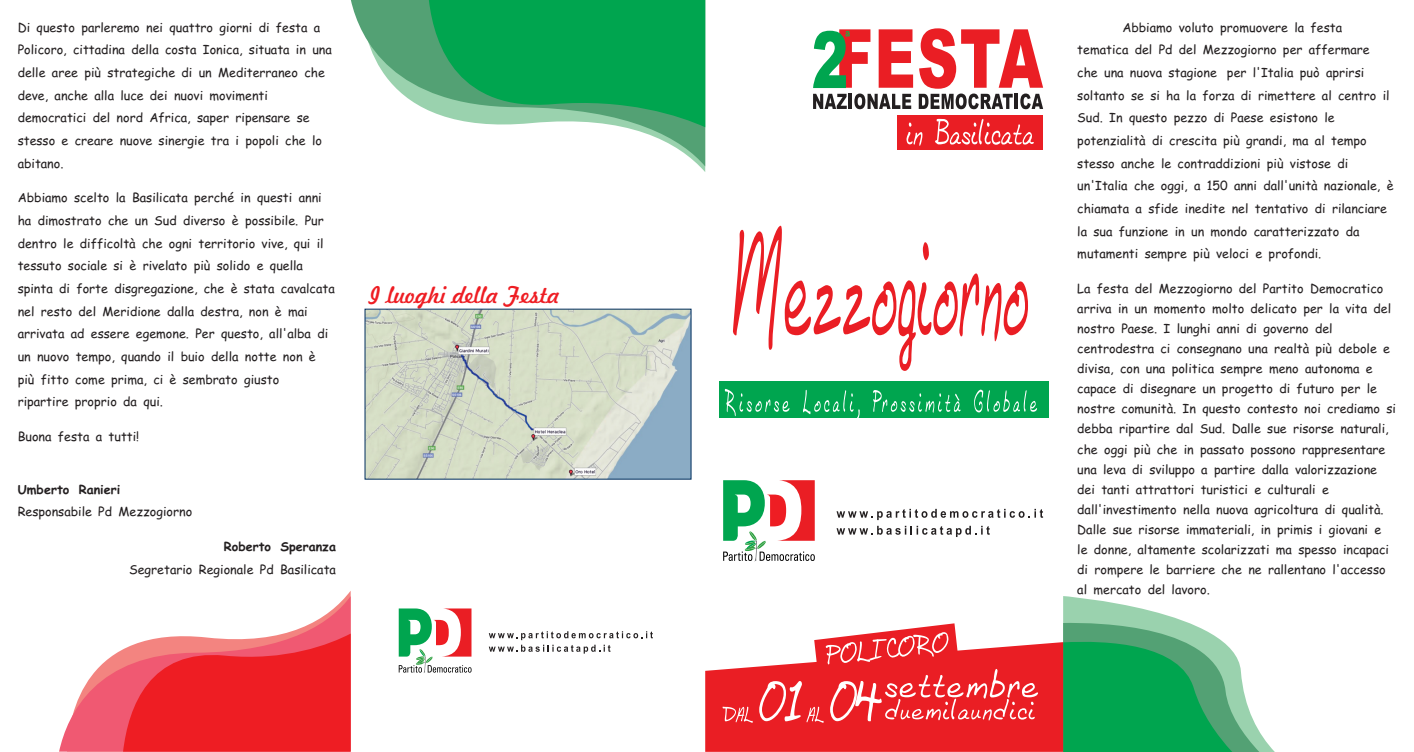
<style>
.page{position:relative;width:1414px;height:752px;background:#fff}
.page>*{position:absolute;margin:0;border:0;box-sizing:border-box;transform-origin:0 0}
.t1{font:22.5px "Freehand 521 BT Regular C";color:#ee1d23}
.t2{font:12.5px/22.6px "Comic Sans MS";color:#231f20}
.t3{font:700 12.5px "Comic Sans MS";color:#231f20}
</style>
<div class="page">
<svg style="left:705px;top:596px;width:569px;height:155px"></svg>
<div style="left:719px;top:381px;width:330px;height:36px;background:#00a54f"></div>
<svg style="left:733px;top:226px;width:295px;height:144px"></svg>
<svg style="left:725px;top:388px;width:64px;height:28px"></svg>
<svg style="left:803px;top:389px;width:57px;height:29px"></svg>
<svg style="left:873px;top:390px;width:87px;height:22px"></svg>
<svg style="left:974px;top:389px;width:63px;height:23px"></svg>
<svg style="left:919px;top:28px;width:124px;height:81px"></svg>
<svg style="left:813px;top:29px;width:100px;height:80px"></svg>
<div style="left:897px;top:115px;width:146px;height:34px;background:#ea1e24"></div>
<svg style="left:906px;top:122px;width:16px;height:24px"></svg>
<svg style="left:935px;top:119px;width:99px;height:26px"></svg>
<svg style="left:723px;top:480px;width:92px;height:81px"></svg>
<svg style="left:836px;top:508px;width:207px;height:28px"></svg>
<svg style="left:398px;top:608px;width:74px;height:65px"></svg>
<svg style="left:399px;top:608px;width:72px;height:64px"></svg>
<svg style="left:489px;top:631px;width:164px;height:22px"></svg>
<svg style="left:351px;top:0;width:354px;height:166px"></svg>
<svg style="left:429px;top:0;width:276px;height:127px;background:#1daa60"></svg>
<svg style="left:59px;top:595px;width:292px;height:156px"></svg>
<svg style="left:123px;top:633px;width:228px;height:118px;background:#ef353c"></svg>
<img style="left:367px;top:310px;width:322px;height:167px">
<p class="t2" style="left:18px;top:17px;width:316px">Di questo parleremo nei quattro giorni di festa a Policoro, cittadina della costa Ionica, situata in una delle aree più strategiche di un Mediterraneo che deve, anche alla luce dei nuovi movimenti democratici del nord Africa, saper ripensare se stesso e creare nuove sinergie tra i popoli che lo abitano.</p>
<p class="t2" style="left:18px;top:188px;width:319px">Abbiamo scelto la Basilicata perché in questi anni ha dimostrato che un Sud diverso è possibile. Pur dentro le difficoltà che ogni territorio vive, qui il tessuto sociale si è rivelato più solido e quella spinta di forte disgregazione, che è stata cavalcata nel resto del Meridione dalla destra, non è mai arrivata ad essere egemone. Per questo, all'alba di un nuovo tempo, quando il buio della notte non è più fitto come prima, ci è sembrato giusto<br>ripartire proprio da qui.</p>
<p class="t2" style="left:18px;top:426px;width:123px">Buona festa a tutti!</p>
<p class="t3" style="left:18px;top:483px;width:104px">Umberto Ranieri</p>
<p class="t2" style="left:18px;top:501px;width:176px">Responsabile Pd Mezzogiorno</p>
<p class="t3" style="left:224px;top:541px;width:114px">Roberto Speranza</p>
<p class="t2" style="left:129px;top:559px;width:208px">Segretario Regionale Pd Basilicata</p>
<h1 class="t1" style="left:369px;top:286px;width:192px">I luoghi della Festa</h1>
<p class="t2" style="left:1077px;top:17px;width:318px;text-indent:45px">Abbiamo voluto promuovere la festa tematica del Pd del Mezzogiorno per affermare<br>che una nuova stagione per l'Italia può aprirsi soltanto se si ha la forza di rimettere al centro il Sud. In questo pezzo di Paese esistono le potenzialità di crescita più grandi, ma al tempo stesso anche le contraddizioni più vistose di un'Italia che oggi, a 150 anni dall'unità nazionale, è chiamata a sfide inedite nel tentativo di rilanciare la sua funzione in un mondo caratterizzato da mutamenti sempre più veloci e profondi.</p>
<p class="t2" style="left:1077px;top:280px;width:320px;line-height:20px">La festa del Mezzogiorno del Partito Democratico arriva in un momento molto delicato per la vita del nostro Paese. I lunghi anni di governo del centrodestra ci consegnano una realtà più debole e divisa, con una politica sempre meno autonoma e capace di disegnare un progetto di futuro per le nostre comunità. In questo contesto noi crediamo si debba ripartire dal Sud. Dalle sue risorse naturali, che oggi più che in passato possono rappresentare una leva di sviluppo a partire dalla valorizzazione dei tanti attrattori turistici e culturali e dall'investimento nella nuova agricoltura di qualità.<br>Dalle sue risorse immateriali, in primis i giovani e<br>le donne, altamente scolarizzati ma spesso incapaci di rompere le barriere che ne rallentano l'accesso al mercato del lavoro.</p>
</div>
